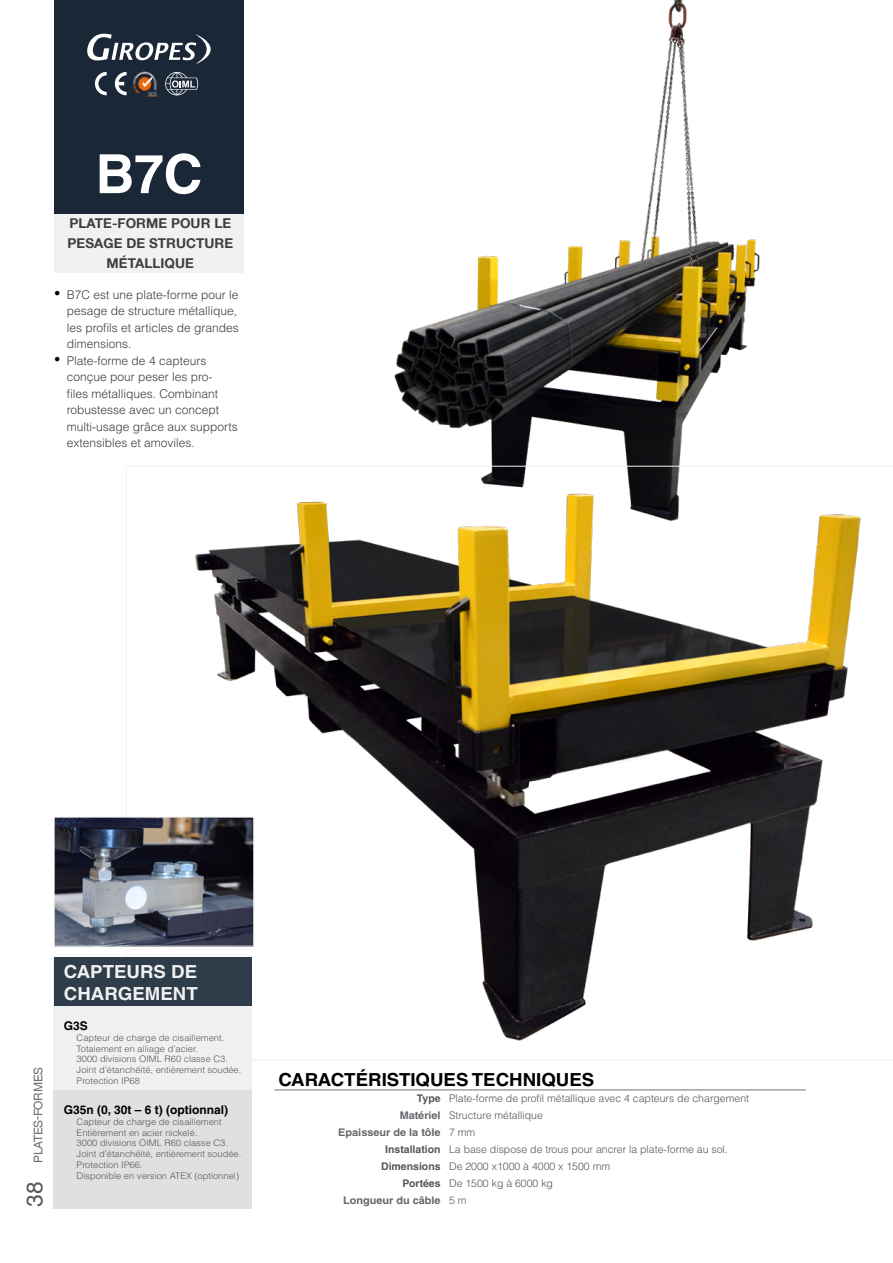
<style>
.page{position:relative;width:893px;height:1263px;background:#fff}
.page>*{position:absolute;margin:0;border:0;box-sizing:border-box;transform-origin:0 0}
.t1{font:700 54px "Helvetica LT Std";color:#fff}
.t2{font:700 18px "Helvetica LT Std";color:#000;scale:1.04 1}
.t3{font:700 18px/21.6px "Helvetica LT Std";color:#f0f1f1;scale:1.04 1}
.t4{font:700 13.5px/19.6px "Helvetica Neue LT Com";letter-spacing:.005em;color:#3e3d40;text-align:center}
.t5{font:300 12px/16.5px "Helvetica LT Std";color:#3e3d40}
.t6{font:700 12px "Helvetica LT Std";color:#000}
.t7{font:12px "Helvetica World";letter-spacing:-.025em;color:#707172}
.t8{font:300 10.5px "Helvetica LT Std";color:#54565a}
.t9{font:700 10.5px "Helvetica LT Std";color:#65666b;scale:1.04 1}
.t10{font:300 9px/10.8px "Helvetica LT Std";color:#58585a;scale:1.04 1}
.s1{font-family:"Times New Roman";font-weight:400;font-size:18px;color:#000}
.s2{font-family:"Helvetica LT Std";font-size:22.5px;color:#54565a}
.s3{font-weight:700}
.s4{font-weight:700;color:#65666b}
.s5{font-weight:300;color:#54565a}
</style>
<div class="page">
<div style="left:54px;top:0;width:190px;height:214px;background:#1a2737"></div>
<svg style="left:87px;top:34px;width:124px;height:31px"></svg>
<div style="left:54px;top:214px;width:189px;height:59px;background:#f0f1f1"></div>
<svg style="left:170px;top:72px;width:28px;height:23px"></svg>
<img style="left:124px;top:72px;width:46px;height:24px">
<svg style="left:95px;top:72px;width:32px;height:23px"></svg>
<img style="left:394px;top:0;width:366px;height:466px">
<svg style="left:126px;top:466px;width:767px;height:575px"></svg>
<hr style="left:274px;top:1090px;width:171px;height:1px;background:#707172">
<hr style="left:445px;top:1090px;width:361px;height:1px;background:#707172">
<img style="left:56px;top:819px;width:196px;height:125px">
<div style="left:54px;top:817px;width:200px;height:129px;border:1px solid #f0f1f1"></div>
<div style="left:54px;top:958px;width:198px;height:133px;background:#eff0f0"></div>
<div style="left:55px;top:957px;width:197px;height:48px;background:#2f3c4a"></div>
<div style="left:54px;top:1090px;width:198px;height:118px;background:#dfe0e1"></div>
<h1 class="t1" style="left:96px;top:141px;width:108px">B7C</h1>
<h3 class="t4" style="left:67px;top:213px;width:167px">PLATE-FORME POUR LE<br>PESAGE DE STRUCTURE<br>MÉTALLIQUE</h3>
<h3 class="t5" style="left:67px;top:286px;width:174px;text-indent:-13px"><span class="s1">•</span> B7C est une plate-forme pour le pesage de structure métallique, les profils et articles de grandes dimensions.</h3>
<h3 class="t5" style="left:67px;top:352px;width:172px;text-indent:-13px"><span class="s1">•</span> Plate-forme de 4 capteurs conçue pour peser les pro-<br>files métalliques. Combinant robustesse avec un concept multi-usage grâce aux supports extensibles et amoviles.</h3>
<h3 class="t7" style="left:31px;top:1207px;width:141px;rotate:-90deg"><span class="s2">38</span> PLATES-FORMES</h3>
<h2 class="t3" style="left:64px;top:961px;width:130px">CAPTEURS DE<br>CHARGEMENT</h2>
<h3 class="t6" style="left:64px;top:1018px;width:26px">G3S</h3>
<p class="t10" style="left:77px;top:1032px;width:160px">Capteur de charge de cisaillement.<br>Totalement en alliage d’acier.<br>3000 divisions OIML R60 classe C3.<br>Joint d’étanchéité, entièrement soudée.<br>Protection IP68</p>
<h3 class="t6" style="left:64px;top:1102px;width:166px">G35n (0, 30t – 6 t) (optionnal)</h3>
<p class="t10" style="left:77px;top:1116px;width:160px">Capteur de charge de cisaillement Entièrement en acier nickelé.<br>3000 divisions OIML R60 classe C3.<br>Joint d’étanchéité, entièrement soudée.<br>Protection IP66.<br>Disponible en version ATEX (optionnel)</p>
<h2 class="t2" style="left:279px;top:1068px;width:305px">CARACTÉRISTIQUES TECHNIQUES</h2>
<p class="t8" style="left:417px;top:1092px;width:334px"><span class="s3">Type</span> Plate-forme de profil métallique avec 4 capteurs de chargement</p>
<p class="t8" style="left:400px;top:1109px;width:145px"><span class="s4">Matériel</span> Structure métallique</p>
<p class="t9" style="left:338px;top:1126px;width:133px">Epaisseur de la tôle <span class="s5">7 mm</span></p>
<p class="t8" style="left:385px;top:1143px;width:344px"><span class="s3">Installation</span> La base dispose de trous pour ancrer la plate-forme au sol.</p>
<p class="t8" style="left:381px;top:1160px;width:231px"><span class="s3">Dimensions</span> De 2000 x1000 à 4000 x 1500 mm</p>
<p class="t8" style="left:402px;top:1177px;width:152px"><span class="s3">Portées</span> De 1500 kg à 6000 kg</p>
<p class="t9" style="left:343px;top:1194px;width:120px">Longueur du câble <span class="s5">5 m</span></p>
</div>
